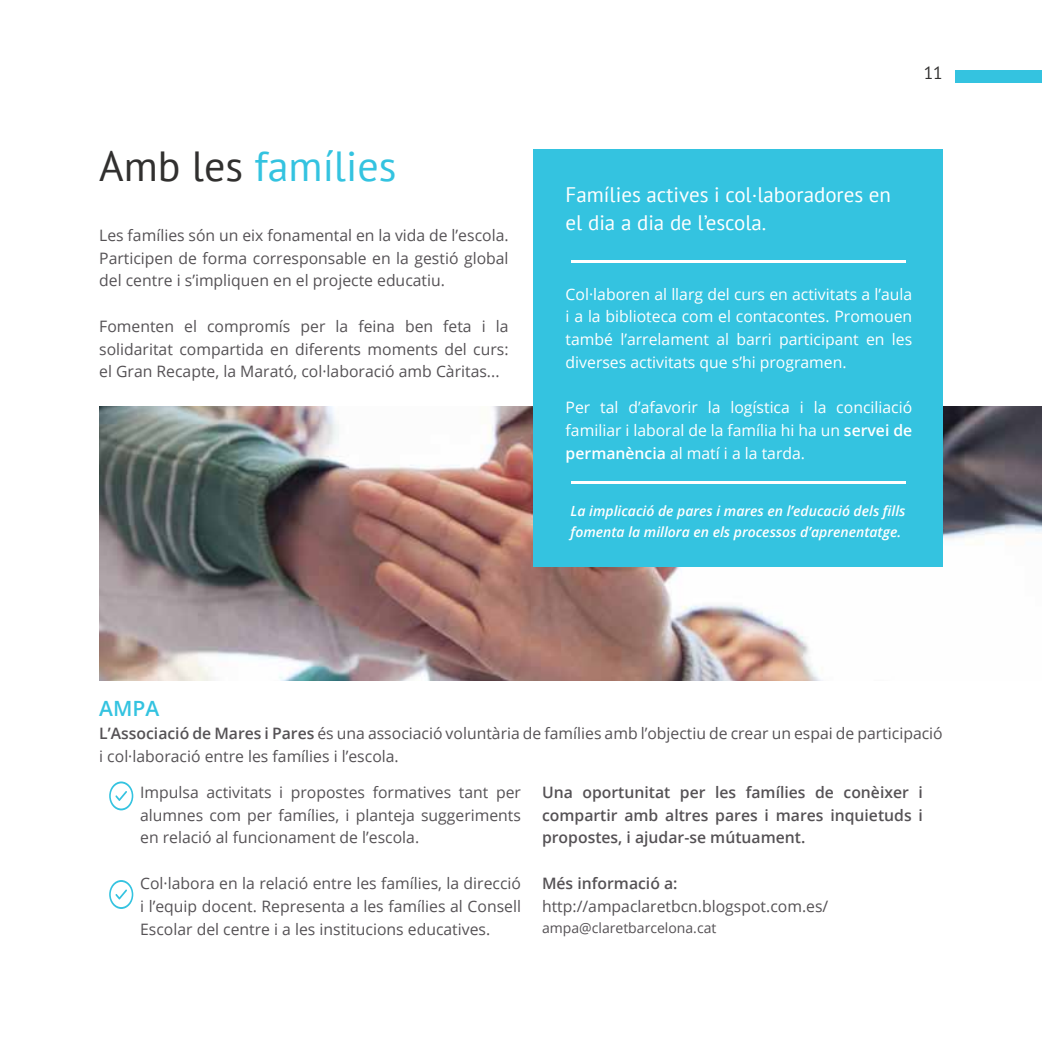
<style>
.page{position:relative;width:1042px;height:1042px;background:#fff}
.page>*{position:absolute;margin:0;border:0;box-sizing:border-box;transform-origin:0 0}
.t1{font:42px "PT Sans";color:#34c3e0}
.t2{font:21px/28px "PT Sans";color:#fff}
.t3{font:600 21px "Open Sans";color:#34c3e0}
.t4{font:17.5px "PT Sans";color:#31302f}
.t5{font:15.75px/22.8px "Open Sans";color:#555255;text-align:justify}
.t6{font:15.75px/22.8px "Open Sans";color:#fff;text-align:justify}
.t7{font:600 15.75px/22.8px "Open Sans";color:#555255;text-align:justify}
.t8{font:italic 600 14px/21px "Open Sans";color:#fff}
.t9{font:14px "Open Sans";color:#555255}
.s1{color:#31302f}
.s2{font-weight:600}
</style>
<div class="page">
<img style="left:99px;top:406px;width:943px;height:274px">
<div style="left:533px;top:149px;width:410px;height:417px;background:#34c3e0"></div>
<hr style="left:570px;top:260px;width:335px;height:3px;background:#fff">
<hr style="left:570px;top:481px;width:335px;height:3px;background:#fff">
<svg style="left:109px;top:781px;width:24px;height:29px"></svg>
<svg style="left:109px;top:880px;width:24px;height:29px"></svg>
<div style="left:955px;top:71px;width:87px;height:12px;background:#34c3e0"></div>
<h1 class="t1" style="left:99px;top:139px;width:299px"><span class="s1">Amb les</span> famílies</h1>
<p class="t5" style="left:99px;top:223px;width:411px">Les famílies són un eix fonamental en la vida de l’escola.<br>Participen de forma corresponsable en la gestió global del centre i s’impliquen en el projecte educatiu.</p>
<p class="t5" style="left:99px;top:314px;width:411px">Fomenten el compromís per la feina ben feta i la solidaritat compartida en diferents moments del curs: el Gran Recapte, la Marató, col·laboració amb Càritas...</p>
<p class="t4" style="left:923px;top:61px;width:21px">11</p>
<h2 class="t2" style="left:566px;top:180px;width:327px">Famílies actives i col·laboradores en el dia a dia de l’escola.</h2>
<p class="t6" style="left:566px;top:282px;width:348px">Col·laboren al llarg del curs en activitats a l’aula i a la biblioteca com el contacontes. Promouen també l’arrelament al barri participant en les diverses activitats que s’hi programen.</p>
<p class="t6" style="left:566px;top:396px;width:348px">Per tal d’afavorir la logística i la conciliació familiar i laboral de la família hi ha un <span class="s2">servei de permanència</span> al matí i a la tarda.</p>
<p class="t8" style="left:570px;top:500px;width:336px">La implicació de pares i mares en l’educació dels fills fomenta la millora en els processos d’aprenentatge.</p>
<h2 class="t3" style="left:99px;top:694px;width:62px">AMPA</h2>
<p class="t5" style="left:99px;top:721px;width:845px"><span class="s2">L’Associació de Mares i Pares</span> és una associació voluntària de famílies amb l’objectiu de crear un espai de participació i col·laboració entre les famílies i l’escola.</p>
<p class="t5" style="left:140px;top:780px;width:382px">Impulsa activitats i propostes formatives tant per alumnes com per famílies, i planteja suggeriments en relació al funcionament de l’escola.</p>
<p class="t5" style="left:140px;top:871px;width:382px">Col·labora en la relació entre les famílies, la direcció i l’equip docent. Representa a les famílies al Consell Escolar del centre i a les institucions educatives.</p>
<p class="t7" style="left:542px;top:780px;width:382px">Una oportunitat per les famílies de conèixer i compartir amb altres pares i mares inquietuds i propostes, i ajudar-se mútuament.</p>
<p class="t7" style="left:542px;top:871px;width:137px">Més informació a:</p>
<p class="t5" style="left:542px;top:894px;width:288px">http://ampaclaretbcn.blogspot.com.es/</p>
<p class="t9" style="left:542px;top:918px;width:176px">ampa@claretbarcelona.cat</p>
</div>
